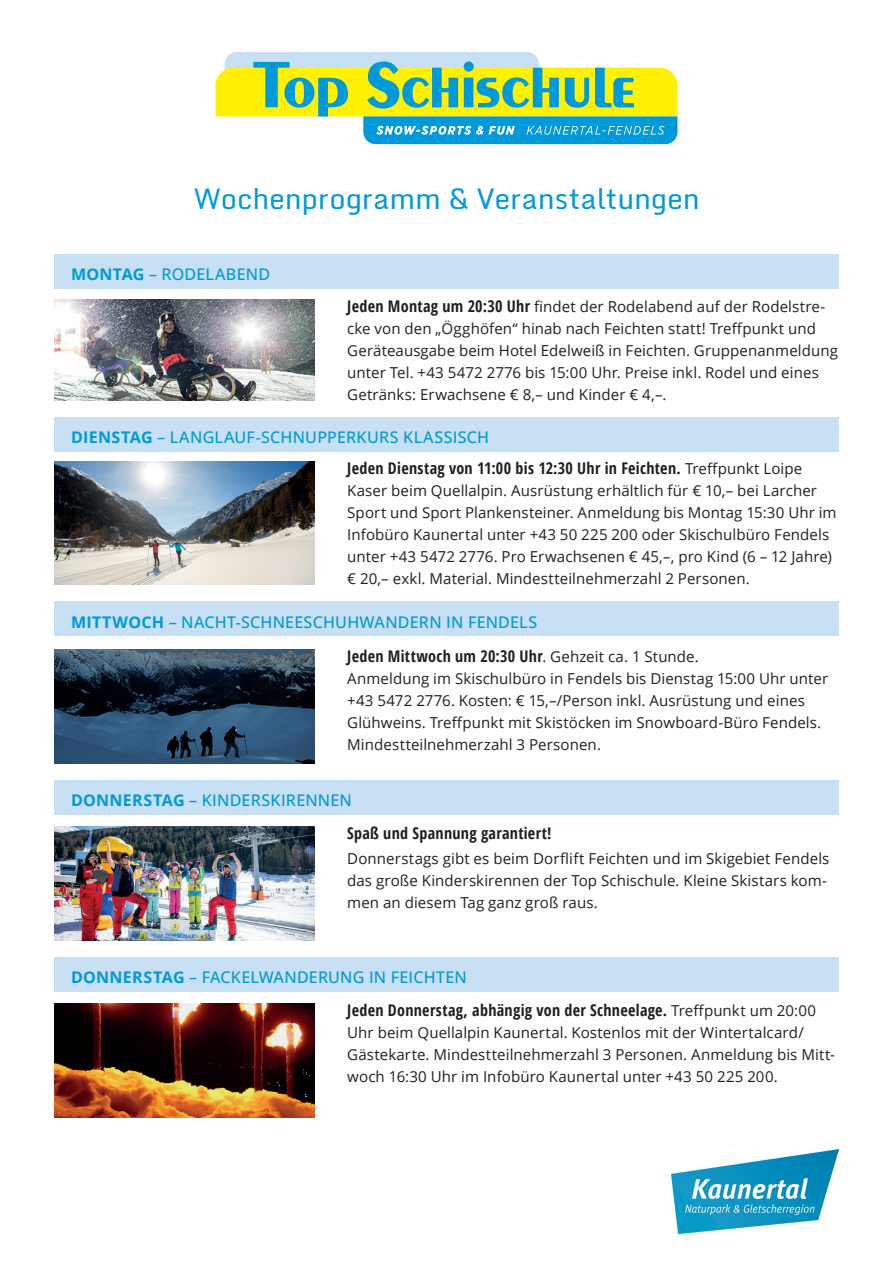
<style>
.page{position:relative;width:893px;height:1263px;background:#fff}
.page>*{position:absolute;margin:0;border:0;box-sizing:border-box;transform-origin:0 0}
.t1{font:28.5px "Monda";letter-spacing:-.01em;color:#0099da}
.wochenprogramm{font:700 condensed 16.05px "Open Sans";letter-spacing:.02em;color:#231f20}
.Kurs_Headline{font:500 16.05px "Open Sans";letter-spacing:.015em;color:#0099da}
.wochenprogramm-2{font:15.15px/22px "Open Sans";letter-spacing:.005em;color:#231f20}
.s1{font-weight:700}
.s2{font-weight:700;font-stretch:condensed;font-size:16.05px}
.s3{font-weight:400;font-stretch:normal;font-size:15.15px}
</style>
<div class="page">
<div style="left:54px;top:254px;width:785px;height:34px;background:#c7e0f3"></div>
<img style="left:54px;top:300px;width:261px;height:100px">
<div style="left:54px;top:781px;width:785px;height:34px;background:#c7e0f3"></div>
<img style="left:54px;top:826px;width:261px;height:114px">
<div style="left:54px;top:957px;width:785px;height:35px;background:#c7e0f3"></div>
<img style="left:54px;top:1003px;width:261px;height:114px">
<div style="left:54px;top:602px;width:785px;height:34px;background:#c7e0f3"></div>
<img style="left:54px;top:650px;width:261px;height:114px">
<div style="left:54px;top:418px;width:785px;height:34px;background:#c7e0f3"></div>
<img style="left:54px;top:461px;width:261px;height:124px">
<svg style="left:215px;top:52px;width:462px;height:92px"></svg>
<img style="left:672px;top:1149px;width:167px;height:84px">
<p class="t1" style="left:193px;top:176px;width:508px">Wochenprogramm &amp; Veranstaltungen</p>
<p class="Kurs_Headline" style="left:71px;top:263px;width:201px"><span class="s1">MONTAG</span> – RODELABEND</p>
<p class="wochenprogramm-2" style="left:347px;top:295px;width:492px"><span class="s2">Jeden Montag um 20:30 Uhr</span> findet der Rodelabend auf der Rodelstre&shy;cke von den „Ögghöfen“ hinab nach Feichten statt! Treffpunkt und Geräteausgabe beim Hotel Edelweiß in Feichten. Gruppenanmeldung unter Tel. +43 5472 2776 bis 15:00 Uhr. Preise inkl. Rodel und eines Getränks: Erwachsene € 8,– und Kinder € 4,–.</p>
<p class="Kurs_Headline" style="left:71px;top:426px;width:420px"><span class="s1">DIENSTAG</span> – LANGLAUF-SCHNUPPERKURS KLASSISCH</p>
<p class="wochenprogramm" style="left:347px;top:457px;width:456px">Jeden Dienstag von 11:00 bis 12:30 Uhr in Feichten. <span class="s3">Treffpunkt Loipe</span></p>
<p class="wochenprogramm-2" style="left:347px;top:479px;width:491px">Kaser beim Quellalpin. Ausrüstung erhältlich für € 10,– bei Larcher Sport und Sport Plankensteiner. Anmeldung bis Montag 15:30 Uhr im Infobüro Kaunertal unter +43 50 225 200 oder Skischulbüro Fendels unter +43 5472 2776. Pro Erwachsenen € 45,–, pro Kind (6 – 12 Jahre) € 20,– exkl. Material. Mindestteilnehmerzahl 2 Personen.</p>
<p class="Kurs_Headline" style="left:71px;top:611px;width:468px"><span class="s1">MITTWOCH</span> – NACHT-SCHNEESCHUHWANDERN IN FENDELS</p>
<p class="wochenprogramm" style="left:347px;top:645px;width:353px">Jeden Mittwoch um 20:30 Uhr<span class="s3">. Gehzeit ca. 1 Stunde.</span></p>
<p class="wochenprogramm-2" style="left:347px;top:667px;width:482px">Anmeldung im Skischulbüro in Fendels bis Dienstag 15:00 Uhr unter +43 5472 2776. Kosten: € 15,–/Person inkl. Ausrüstung und eines Glühweins. Treffpunkt mit Skistöcken im Snowboard-Büro Fendels.<br>Mindestteilnehmerzahl 3 Personen.</p>
<p class="Kurs_Headline" style="left:71px;top:790px;width:282px"><span class="s1">DONNERSTAG</span> – KINDERSKIRENNEN</p>
<p class="wochenprogramm" style="left:347px;top:822px;width:206px">Spaß und Spannung garantiert!</p>
<p class="wochenprogramm-2" style="left:347px;top:847px;width:484px">Donnerstags gibt es beim Dorflift Feichten und im Skigebiet Fendels das große Kinderskirennen der Top Schischule. Kleine Skistars kom&shy;men an diesem Tag ganz groß raus.</p>
<p class="Kurs_Headline" style="left:71px;top:966px;width:397px"><span class="s1">DONNERSTAG</span> – FACKELWANDERUNG IN FEICHTEN</p>
<p class="wochenprogramm" style="left:347px;top:998px;width:470px">Jeden Donnerstag, abhängig von der Schneelage. <span class="s3">Treffpunkt um 20:00</span></p>
<p class="wochenprogramm-2" style="left:347px;top:1021px;width:489px">Uhr beim Quellalpin Kaunertal. Kostenlos mit der Wintertalcard/<br>Gästekarte. Mindestteilnehmerzahl 3 Personen. Anmeldung bis Mitt&shy;woch 16:30 Uhr im Infobüro Kaunertal unter +43 50 225 200.</p>
</div>
